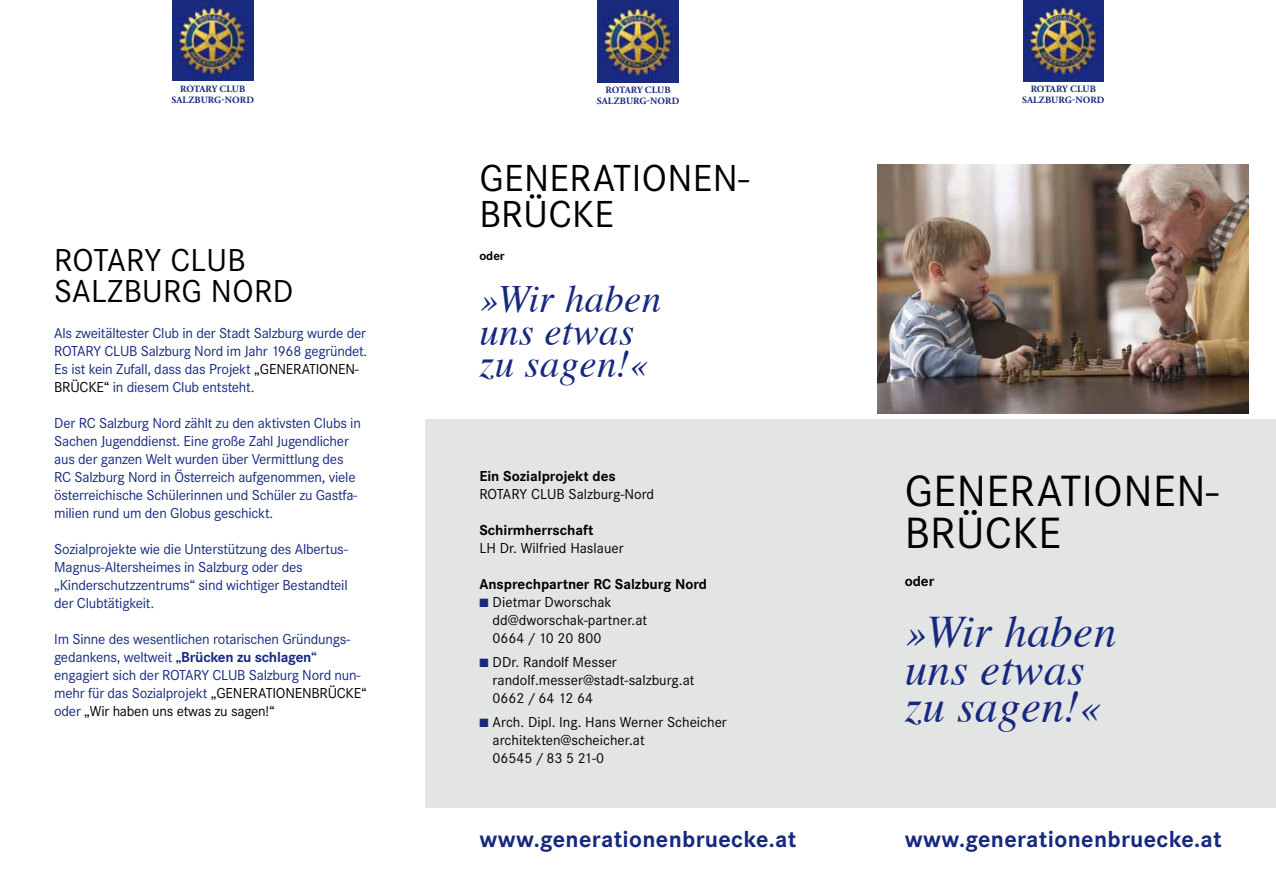
<style>
.page{position:relative;width:1276px;height:893px;background:#fff}
.page>*{position:absolute;margin:0;border:0;box-sizing:border-box;transform-origin:0 0}
.t1{font:45.45px "Corporate S";color:#000}
.t2{font:italic 45px/37.5px "Times";letter-spacing:.01em;color:#17297f}
.t3{font:39px "Corporate S";color:#000}
.t4{font:italic 38.7px/32.2px "Times";letter-spacing:.01em;color:#17297f}
.t5{font:33px/30.6px "Corporate S";letter-spacing:.01em;color:#000}
.t6{font:700 24px "Corporate S";letter-spacing:.015em;color:#17297f}
.t7{font:15px/18px "Corporate S";letter-spacing:-.015em;color:#17297f}
.t8{font:15px/18px "Corporate S";color:#000}
.t9{font:700 15px "Corporate S";color:#000}
.t10{font:700 12.9px "Corporate S";color:#000}
.t11{font:700 9.6px/10.9px "Adobe Garamond Pro";letter-spacing:.015em;color:#17297f;text-align:center}
.s1{color:#000}
.s2{font-weight:700}
.s3{color:#17297f}
</style>
<div class="page">
<div style="left:425px;top:419px;width:851px;height:389px;background:#e3e4e4"></div>
<img style="left:1023px;top:0;width:80px;height:81px">
<img style="left:598px;top:0;width:80px;height:82px">
<img style="left:877px;top:164px;width:372px;height:250px">
<img style="left:172px;top:0;width:81px;height:81px">
<p class="t11" style="left:171px;top:84px;width:84px">ROTARY CLUB<br>SALZBURG-NORD</p>
<h3 class="t5" style="left:54px;top:246px;width:219px">Rotary Club<br>Salzburg Nord</h3>
<p class="t7" style="left:54px;top:324px;width:315px;text-align:justify">Als zweitältester Club in der Stadt Salzburg wurde der Rotary Club Salzburg Nord im Jahr 1968 gegründet.<br>Es ist kein Zufall, dass das Projekt <span class="s1">„Gener</span></p>
<p class="t8" style="left:302px;top:360px;width:59px">ati onen-</p>
<p class="t7" style="left:54px;top:378px;width:202px"><span class="s1">brücke“</span> in diesem Club entsteht.</p>
<p class="t7" style="left:54px;top:414px;width:308px">Der RC Salzburg Nord zählt zu den aktivsten Clubs in Sachen Jugenddienst. Eine große Zahl Jugendlicher aus der ganzen Welt wurden über Vermittlung des RC Salzburg Nord in Österreich aufgenommen, viele österreichische Schülerinnen und Schüler zu Gastfa&shy;milien rund um den Globus geschickt.</p>
<p class="t7" style="left:54px;top:540px;width:295px">Sozialprojekte wie die Unterstützung des Albertus-Magnus-Altersheimes in Salzburg oder des „Kinderschutzzentrums“ sind wichtiger Bestandteil der Clubtätigkeit.</p>
<p class="t7" style="left:54px;top:630px;width:308px">Im Sinne des wesentlichen rotarischen Gründungs&shy;gedankens, weltweit <span class="s2">„Brücken zu schlagen“ </span>engagiert sich der Rotary Club Salzburg Nord nun&shy;mehr für das Sozialprojekt <span class="s1">„Gener</span></p>
<p class="t8" style="left:54px;top:684px;width:314px;text-indent:204px">ationen brücke“ <span class="s3">oder</span> „Wir haben uns etwas zu sagen!“</p>
<p class="t11" style="left:597px;top:85px;width:84px">ROTARY CLUB<br>SALZBURG-NORD</p>
<h3 class="t3" style="left:479px;top:156px;width:23px">Gener</h3>
<h3 class="t3" style="left:593px;top:156px;width:97px">ationen</h3>
<h3 class="t3" style="left:738px;top:156px;width:12px">-</h3>
<h3 class="t3" style="left:479px;top:193px;width:131px">Brücke</h3>
<p class="t10" style="left:479px;top:248px;width:27px">oder</p>
<h3 class="t4" style="left:479px;top:280px;width:183px">»Wir haben uns etwas zu sagen!«</h3>
<p class="t9" style="left:479px;top:468px;width:138px">Ein Sozialprojekt des</p>
<p class="t8" style="left:479px;top:485px;width:176px">Rotary Club Salzburg-Nord</p>
<p class="t9" style="left:479px;top:522px;width:116px">Schirmherrschaft</p>
<p class="t8" style="left:479px;top:539px;width:146px">LH Dr. Wilfried Haslauer</p>
<p class="t9" style="left:479px;top:576px;width:229px">Ansprechpartner RC Salzburg Nord</p>
<p class="t8" style="left:492px;top:593px;width:156px;text-indent:-13px"><span class="s3">■</span> Dietmar Dworschak dd@dworschak-partner.at<br>0664 / 10 20 800</p>
<p class="t8" style="left:492px;top:653px;width:203px;text-indent:-13px"><span class="s3">■</span> DDr. Randolf Messer randolf.messer@stadt-salzburg.at<br>0662 / 64 12 64</p>
<p class="t8" style="left:492px;top:713px;width:236px;text-indent:-13px"><span class="s3">■</span> Arch. Dipl. Ing. Hans Werner Scheicher architekten@scheicher.at<br>06545 / 83 5 21-0</p>
<h3 class="t6" style="left:479px;top:825px;width:318px">www.generationenbruecke.at</h3>
<p class="t11" style="left:1022px;top:84px;width:84px">ROTARY CLUB<br>SALZBURG-NORD</p>
<h1 class="t1" style="left:904px;top:466px;width:27px">Gener</h1>
<h1 class="t1" style="left:1037px;top:466px;width:113px">ationen</h1>
<h1 class="t1" style="left:1206px;top:466px;width:14px">-</h1>
<h1 class="t1" style="left:904px;top:508px;width:152px">Brücke</h1>
<p class="t9" style="left:904px;top:572px;width:31px">oder</p>
<h2 class="t2" style="left:904px;top:610px;width:213px">»Wir haben uns etwas zu sagen!«</h2>
<h3 class="t6" style="left:904px;top:825px;width:318px">www.generationenbruecke.at</h3>
</div>
